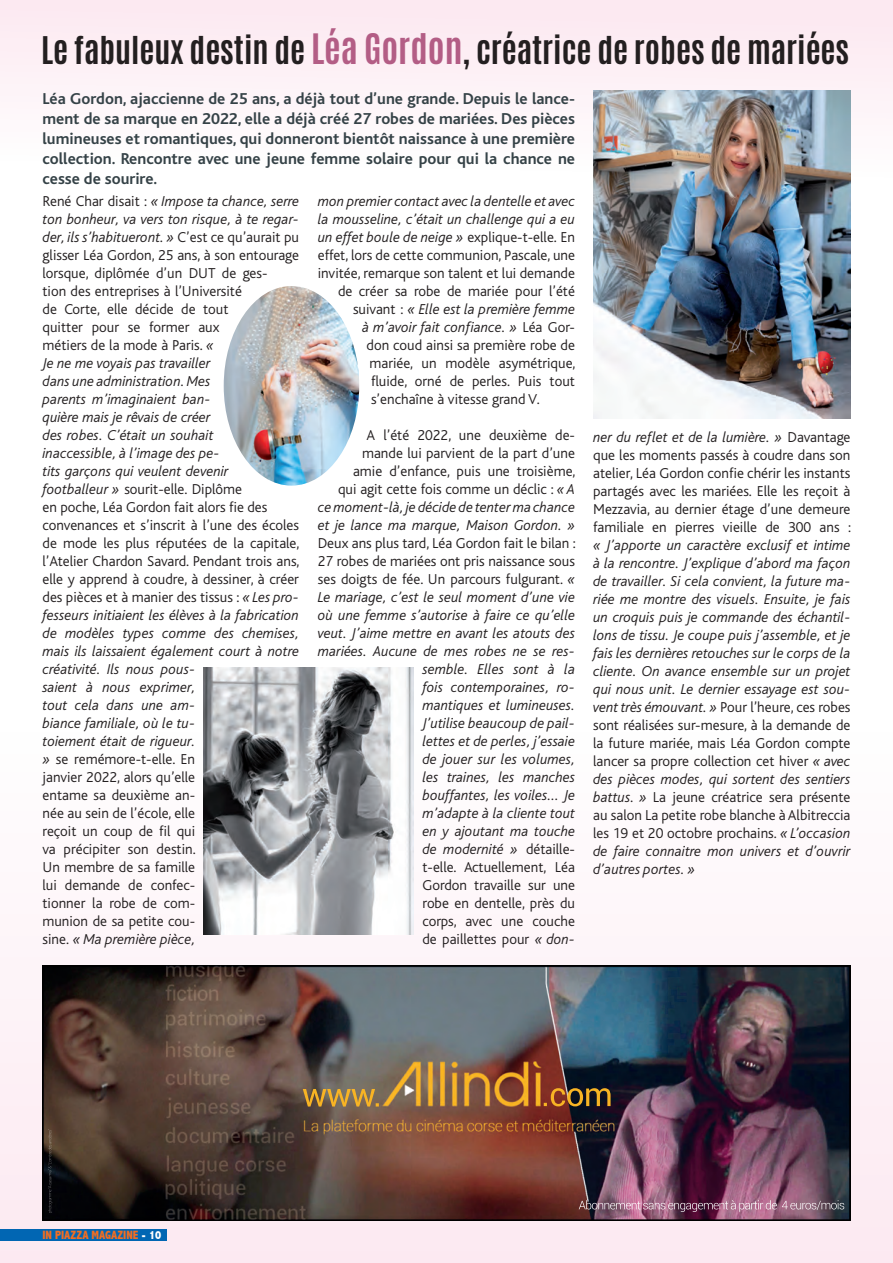
<style>
.page{position:relative;width:893px;height:1263px;background:#fff}
.page>*{position:absolute;margin:0;border:0;box-sizing:border-box;transform-origin:0 0}
.t1{font:32.4px "Antonio";color:#231f20}
.t2{font:700 16.5px/19.8px "Bliss";color:#354247;text-align:justify}
.t3{font:300 15px/18px "Bliss";color:#231f20}
.t4{font:italic 300 15px/18px "Bliss";color:#231f20;text-align:right}
.t5{font:800 condensed 12px "Abadi";color:#f36e21}
.s1{font-size:35.7px;color:#b35d85}
.s2{font-style:italic}
.s3{font-style:normal}
.s4{color:#fff}
</style>
<div class="page">
<div style="left:0;top:0;width:893px;height:306px;background:linear-gradient(to bottom,#fcebf2,#fff)"></div>
<div style="left:0;top:510px;width:893px;height:753px;background:linear-gradient(to bottom,#fff,#efdee5)"></div>
<div style="left:0;top:1229px;width:167px;height:11px;background:#0166b3"></div>
<img style="left:593px;top:91px;width:257px;height:327px">
<img style="left:224px;top:286px;width:135px;height:200px">
<img style="left:204px;top:668px;width:210px;height:267px">
<img style="left:43px;top:965px;width:807px;height:255px">
<h1 class="t1" style="left:41px;top:27px;width:809px">Le fabuleux destin de <span class="s1">Léa Gordon</span>, créatrice de robes de mariées</h1>
<p class="t2" style="left:43px;top:89px;width:534px">Léa Gordon, ajaccienne de 25 ans, a déjà tout d’une grande. Depuis le lance&shy;ment de sa marque en 2022, elle a déjà créé 27 robes de mariées. Des pièces lumineuses et romantiques, qui donneront bientôt naissance à une première collection. Rencontre avec une jeune femme solaire pour qui la chance ne cesse de sourire.</p>
<p class="t3" style="left:43px;top:192px;width:259px">René Char disait : <span class="s2">« Impose ta chance, serre ton bonheur, va vers ton risque, à te regar&shy;der, ils s’habitueront. »</span> C’est ce qu’aurait pu glisser Léa Gordon, 25 ans, à son entourage lorsque, diplômée d’un DUT de ges-<br>tion des entreprises à l’Université<br>de Corte, elle décide de tout<br>quitter pour se former aux<br>métiers de la mode à Paris. <span class="s2">«<br>Je ne me voyais pas travailler<br>dans une administration. Mes<br>parents m’imaginaient ban-<br>quière mais je rêvais de créer<br>des robes. C’était un souhait<br>inaccessible, à l’image des pe-<br>tits garçons qui veulent devenir<br>footballeur »</span> sourit-elle. Diplôme<br>en poche, Léa Gordon fait alors fie des convenances et s’inscrit à l’une des écoles de mode les plus réputées de la capitale, l’Atelier Chardon Savard. Pendant trois ans, elle y apprend à coudre, à dessiner, à créer des pièces et à manier des tissus : <span class="s2">« Les pro&shy;fesseurs initiaient les élèves à la fabrication de modèles types comme des chemises, mais ils laissaient également court à notre créativité. Ils nous pous-<br>saient à nous exprimer,<br>tout cela dans une am-<br>biance familiale, où le tu-<br>toiement était de rigueur.<br>»</span> se remémore-t-elle. En<br>janvier 2022, alors qu’elle<br>entame sa deuxième an-<br>née au sein de l’école, elle<br>reçoit un coup de fil qui<br>va précipiter son destin.<br>Un membre de sa famille<br>lui demande de confec-<br>tionner la robe de com-<br>munion de sa petite cou-<br>sine. <span class="s2">« Ma première pièce,</span></p>
<p class="t4" style="left:318px;top:192px;width:259px">mon premier contact avec la dentelle et avec</p>
<p class="t4" style="left:318px;top:210px;width:259px">la mousseline, c’était un challenge qui a eu</p>
<p class="t4" style="left:318px;top:228px;width:259px">un effet boule de neige » <span class="s3">explique-t-elle. En</span></p>
<p class="t3" style="left:318px;top:246px;width:259px">effet, lors de cette communion, Pascale, une</p>
<p class="t3" style="left:318px;top:264px;width:259px">invitée, remarque son talent et lui demande</p>
<p class="t3" style="left:338px;top:282px;width:238px">de créer sa robe de mariée pour l’été</p>
<p class="t4" style="left:353px;top:300px;width:224px"><span class="s3">suivant :</span> « Elle est la première femme</p>
<p class="t4" style="left:362px;top:318px;width:215px">à m’avoir fait confiance. » <span class="s3">Léa Gor-</span></p>
<p class="t3" style="left:367px;top:336px;width:210px">don coud ainsi sa première robe de</p>
<p class="t3" style="left:370px;top:354px;width:208px">mariée, un modèle asymétrique,</p>
<p class="t3" style="left:371px;top:372px;width:205px">fluide, orné de perles. Puis tout</p>
<p class="t3" style="left:371px;top:390px;width:170px">s’enchaîne à vitesse grand V.</p>
<p class="t3" style="left:318px;top:426px;width:259px;text-align:right">A l’été 2022, une deuxième de-<br>mande lui parvient de la part d’une<br>amie d’enfance, puis une troisième,<br>qui agit cette fois comme un déclic : <span class="s2">« A<br>ce moment-là, je décide de tenter ma chance et je lance ma marque, Maison Gordon. »</span></p>
<p class="t4" style="left:318px;top:534px;width:259px"><span class="s3">Deux ans plus tard, Léa Gordon fait le bilan :<br>27 robes de mariées ont pris naissance sous ses doigts de fée. Un parcours fulgurant.</span> «<br>Le mariage, c’est le seul moment d’une vie où une femme s’autorise à faire ce qu’elle veut. J’aime mettre en avant les atouts des mariées. Aucune de mes robes ne se res&shy;semble. Elles sont à la<br>fois contemporaines, ro-<br>mantiques et lumineuses.<br>J’utilise beaucoup de pail-<br>lettes et de perles, j’essaie<br>de jouer sur les volumes,<br>les traines, les manches<br>bouffantes, les voiles… Je<br>m’adapte à la cliente tout<br>en y ajoutant ma touche<br>de modernité » <span class="s3">détaille-<br>t-elle. Actuellement, Léa<br>Gordon travaille sur une<br>robe en dentelle, près du<br>corps, avec une couche<br>de paillettes pour</span> « don-</p>
<p class="t3" style="left:593px;top:429px;width:259px;text-align:justify"><span class="s2">ner du reflet et de la lumière. »</span> Davantage que les moments passés à coudre dans son atelier, Léa Gordon confie chérir les instants partagés avec les mariées. Elle les reçoit à Mezzavia, au dernier étage d’une demeure familiale en pierres vieille de 300 ans :</p>
<p class="t4" style="left:593px;top:537px;width:259px;text-align:justify">« J’apporte un caractère exclusif et intime à la rencontre. J’explique d’abord ma façon de travailler. Si cela convient, la future ma&shy;riée me montre des visuels. Ensuite, je fais un croquis puis je commande des échantil&shy;lons de tissu. Je coupe puis j’assemble, et je fais les dernières retouches sur le corps de la cliente. On avance ensemble sur un projet qui nous unit. Le dernier essayage est sou&shy;vent très émouvant. » <span class="s3">Pour l’heure, ces robes sont réalisées sur-mesure, à la demande de la future mariée, mais Léa Gordon compte lancer sa propre collection cet hiver</span> « avec des pièces modes, qui sortent des sentiers battus. » <span class="s3">La jeune créatrice sera présente au salon La petite robe blanche à Albitreccia les 19 et 20 octobre prochains.</span> « L’occasion de faire connaitre mon univers et d’ouvrir d’autres portes. »</p>
<p class="t5" style="left:43px;top:1228px;width:120px">IN PIAZZA MAGAZINE <span class="s4">- 10</span></p>
</div>
